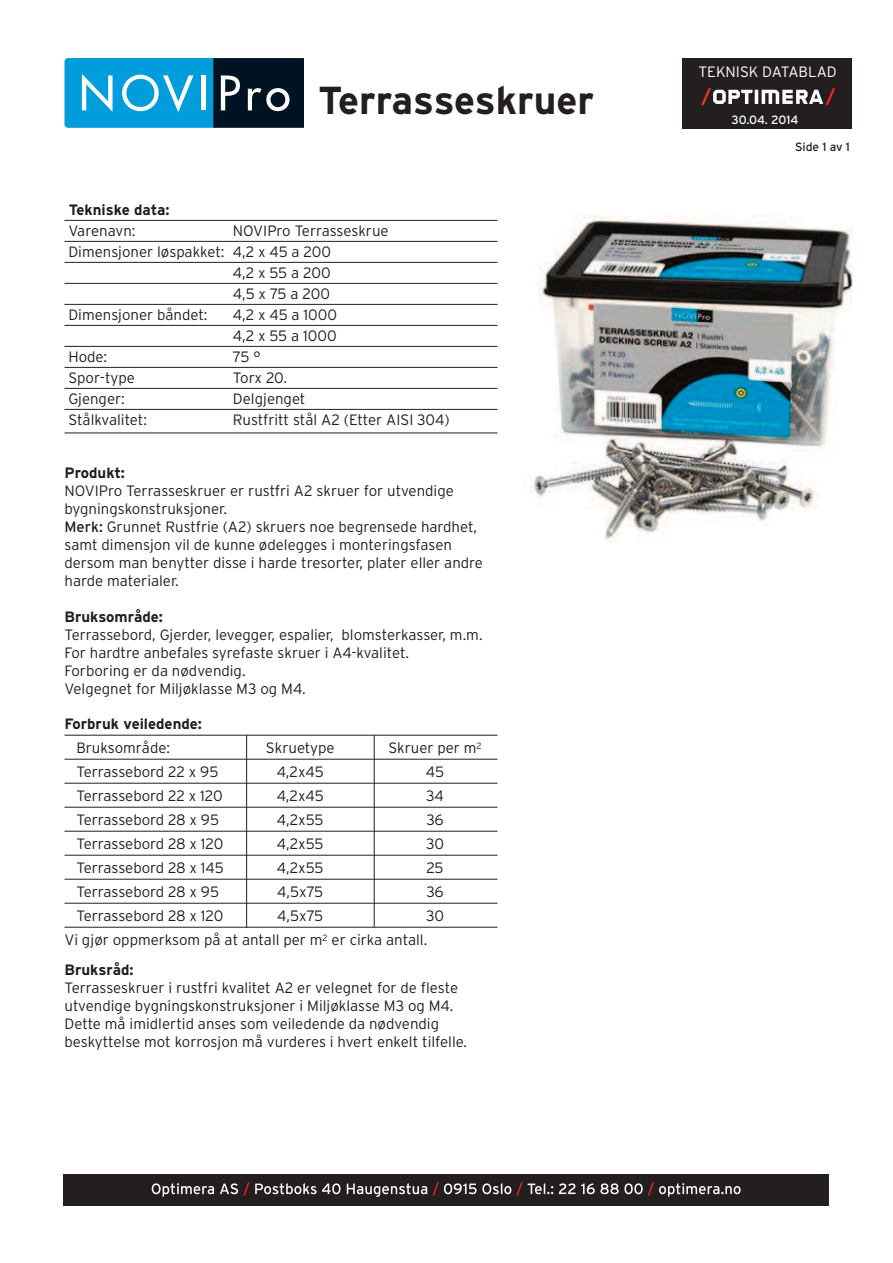
<style>
.page{position:relative;width:893px;height:1263px;background:#fff}
.page>*{position:absolute;margin:0;border:0;box-sizing:border-box;transform-origin:0 0}
.t1{font:700 39px "Interstate";color:#231f20}
.t2{font:300 15px/18px "Interstate";color:#231f20}
.t3{font:700 15px "Interstate";color:#231f20}
.t4{font:300 15px "Interstate";color:#fff}
.t5{font:12px "Interstate";color:#fff}
.t6{font:12px "Interstate";color:#231f20}
.s1{font-weight:400}
</style>
<div class="page">
<hr style="left:64px;top:220px;width:433px;height:1px;background:#231f20">
<hr style="left:64px;top:241px;width:433px;height:1px;background:#231f20">
<hr style="left:64px;top:262px;width:433px;height:1px;background:#231f20">
<hr style="left:64px;top:283px;width:433px;height:1px;background:#231f20">
<hr style="left:64px;top:304px;width:433px;height:1px;background:#231f20">
<hr style="left:64px;top:325px;width:433px;height:1px;background:#231f20">
<hr style="left:64px;top:346px;width:433px;height:1px;background:#231f20">
<hr style="left:64px;top:367px;width:433px;height:1px;background:#231f20">
<hr style="left:64px;top:388px;width:433px;height:1px;background:#231f20">
<hr style="left:64px;top:409px;width:433px;height:1px;background:#231f20">
<hr style="left:64px;top:433px;width:433px;height:1px;background:#231f20">
<hr style="left:64px;top:735px;width:433px;height:1px;background:#231f20">
<hr style="left:64px;top:759px;width:433px;height:1px;background:#231f20">
<hr style="left:64px;top:783px;width:433px;height:1px;background:#231f20">
<hr style="left:64px;top:807px;width:433px;height:1px;background:#231f20">
<hr style="left:64px;top:831px;width:433px;height:1px;background:#231f20">
<hr style="left:64px;top:855px;width:433px;height:1px;background:#231f20">
<hr style="left:64px;top:879px;width:433px;height:1px;background:#231f20">
<hr style="left:64px;top:903px;width:433px;height:1px;background:#231f20">
<hr style="left:64px;top:927px;width:433px;height:1px;background:#231f20">
<hr style="left:246px;top:735px;width:1px;height:193px;background:#231f20">
<hr style="left:374px;top:735px;width:1px;height:192px;background:#231f20">
<div style="left:64px;top:1174px;width:765px;height:32px;background:#231f20"></div>
<svg style="left:152px;top:1183px;width:62px;height:14px"></svg>
<svg style="left:220px;top:1182px;width:120px;height:13px"></svg>
<svg style="left:347px;top:1183px;width:80px;height:14px"></svg>
<svg style="left:433px;top:1182px;width:120px;height:13px"></svg>
<svg style="left:559px;top:1183px;width:16px;height:11px"></svg>
<svg style="left:581px;top:1182px;width:160px;height:15px"></svg>
<svg style="left:64px;top:58px;width:239px;height:70px"></svg>
<div style="left:683px;top:58px;width:169px;height:71px;background:#231f20"></div>
<hr style="left:755px;top:90px;width:3px;height:14px;background:#fff">
<svg style="left:762px;top:88px;width:73px;height:17px"></svg>
<svg style="left:701px;top:88px;width:51px;height:17px"></svg>
<img style="left:531px;top:215px;width:322px;height:327px">
<h1 class="t1" style="left:318px;top:78px;width:278px">Terrasseskruer</h1>
<p class="t3" style="left:69px;top:201px;width:102px">Tekniske data:</p>
<p class="t2" style="left:68px;top:222px;width:69px">Varenavn:</p>
<p class="t2" style="left:233px;top:222px;width:157px">NOVIPro Terrasseskrue</p>
<p class="t2" style="left:68px;top:243px;width:264px">Dimensjoner løspakket: 4,2 x 45 a 200</p>
<p class="t2" style="left:233px;top:264px;width:99px">4,2 x 55 a 200</p>
<p class="t2" style="left:233px;top:285px;width:99px">4,5 x 75 a 200</p>
<p class="t2" style="left:68px;top:306px;width:141px">Dimensjoner båndet:</p>
<p class="t2" style="left:233px;top:305px;width:106px;line-height:21px">4,2 x 45 a 1000<br>4,2 x 55 a 1000</p>
<p class="t2" style="left:68px;top:348px;width:40px">Hode:</p>
<p class="t2" style="left:233px;top:348px;width:29px">75 °</p>
<p class="t2" style="left:68px;top:369px;width:68px">Spor-type</p>
<p class="t2" style="left:233px;top:369px;width:56px">Torx 20.</p>
<p class="t2" style="left:68px;top:390px;width:58px">Gjenger:</p>
<p class="t2" style="left:233px;top:390px;width:74px">Delgjenget</p>
<p class="t2" style="left:68px;top:411px;width:80px">Stålkvalitet:</p>
<p class="t2" style="left:233px;top:411px;width:218px">Rustfritt stål A2 (Etter AISI 304)</p>
<p class="t3" style="left:65px;top:464px;width:62px">Produkt:</p>
<p class="t2" style="left:64px;top:482px;width:420px">NOVIPro Terrasseskruer er rustfri A2 skruer for utvendige bygningskonstruksjoner.<br><span class="s1">Merk:</span> Grunnet Rustfrie (A2) skruers noe begrensede hardhet, samt dimensjon vil de kunne ødelegges i monteringsfasen dersom man benytter disse i harde tresorter, plater eller andre harde materialer.</p>
<p class="t3" style="left:64px;top:608px;width:100px">Bruksområde:</p>
<p class="t2" style="left:64px;top:626px;width:420px">Terrassebord, Gjerder, levegger, espalier, blomsterkasser, m.m.<br>For hardtre anbefales syrefaste skruer i A4-kvalitet.<br>Forboring er da nødvendig.<br>Velgegnet for Miljøklasse M3 og M4.</p>
<p class="t3" style="left:64px;top:715px;width:139px">Forbruk veiledende:</p>
<p class="t2" style="left:76px;top:739px;width:95px">Bruksområde:</p>
<p class="t2" style="left:266px;top:739px;width:70px">Skruetype</p>
<p class="t2" style="left:388px;top:739px;width:95px">Skruer per m<sup>2</sup></p>
<p class="t2" style="left:76px;top:763px;width:143px">Terrassebord 22 x 95</p>
<p class="t2" style="left:277px;top:763px;width:49px">4,2x45</p>
<p class="t2" style="left:426px;top:763px;width:20px">45</p>
<p class="t2" style="left:76px;top:787px;width:148px">Terrassebord 22 x 120</p>
<p class="t2" style="left:277px;top:787px;width:49px">4,2x45</p>
<p class="t2" style="left:426px;top:787px;width:19px">34</p>
<p class="t2" style="left:76px;top:811px;width:144px">Terrassebord 28 x 95</p>
<p class="t2" style="left:277px;top:811px;width:48px">4,2x55</p>
<p class="t2" style="left:426px;top:811px;width:19px">36</p>
<p class="t2" style="left:76px;top:835px;width:149px">Terrassebord 28 x 120</p>
<p class="t2" style="left:277px;top:835px;width:48px">4,2x55</p>
<p class="t2" style="left:426px;top:835px;width:19px">30</p>
<p class="t2" style="left:76px;top:859px;width:149px">Terrassebord 28 x 145</p>
<p class="t2" style="left:277px;top:859px;width:48px">4,2x55</p>
<p class="t2" style="left:426px;top:859px;width:19px">25</p>
<p class="t2" style="left:76px;top:883px;width:144px">Terrassebord 28 x 95</p>
<p class="t2" style="left:277px;top:883px;width:48px">4,5x75</p>
<p class="t2" style="left:426px;top:883px;width:19px">36</p>
<p class="t2" style="left:76px;top:907px;width:149px">Terrassebord 28 x 120</p>
<p class="t2" style="left:277px;top:907px;width:48px">4,5x75</p>
<p class="t2" style="left:65px;top:904px;width:381px;line-height:24px;text-indent:362px">30<br>Vi gjør oppmerksom på at antall per m<sup>2</sup> er cirka antall.</p>
<p class="t3" style="left:64px;top:961px;width:71px">Bruksråd:</p>
<p class="t2" style="left:64px;top:978px;width:404px">Terrasseskruer i rustfri kvalitet A2 er velegnet for de fleste utvendige bygningskonstruksjoner i Miljøklasse M3 og M4.<br>Dette må imidlertid anses som veiledende da nødvendig beskyttelse mot korrosjon må vurderes i hvert enkelt tilfelle.</p>
<p class="t4" style="left:698px;top:63px;width:140px">TEKNISK DATABLAD</p>
<p class="t5" style="left:732px;top:112px;width:69px">30.04. 2014</p>
<p class="t6" style="left:795px;top:140px;width:57px">Side 1 av 1</p>
</div>
